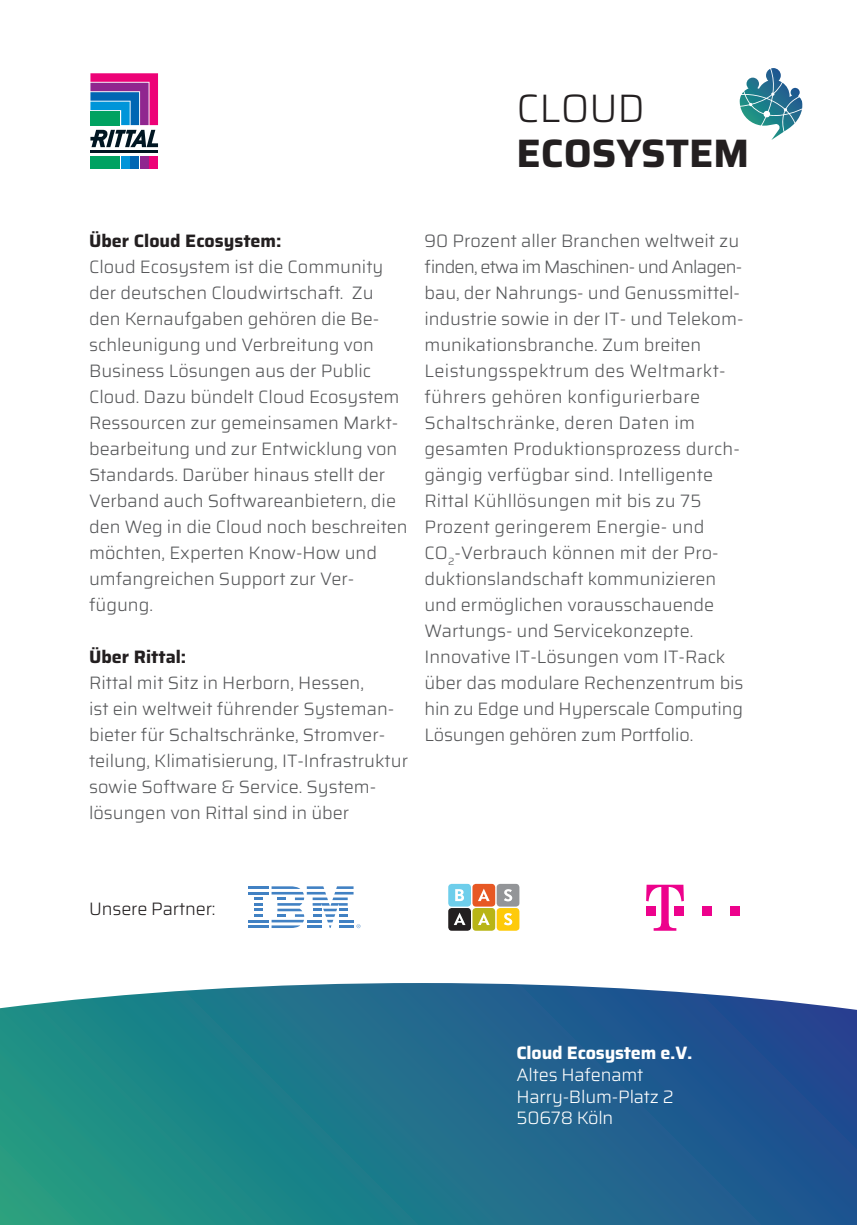
<style>
.page{position:relative;width:857px;height:1225px;background:#fff}
.page>*{position:absolute;margin:0;border:0;box-sizing:border-box;transform-origin:0 0}
.t1{font:700 39.8px "Saira";color:#231f20}
.t2{font:300 39.8px "Saira";color:#231f20}
.t3{font:300 18px/26px "Saira";color:#57585a}
.t4{font:300 18px/21.6px "Saira";letter-spacing:-.01em;color:#fff}
.t5{font:700 18px "Saira";color:#231f20}
.t6{font:700 18px "Saira";letter-spacing:-.01em;color:#fff}
.t7{font:300 18px "Saira";letter-spacing:-.01em;color:#231f20}
</style>
<div class="page">
<svg style="left:0;top:983px;width:856px;height:242px;background:#27748f"></svg>
<svg style="left:739px;top:68px;width:63px;height:57px"></svg>
<svg style="left:90px;top:147px;width:68px;height:22px"></svg>
<div style="left:90px;top:157px;width:30px;height:12px;background:#00a261"></div>
<div style="left:121px;top:157px;width:9px;height:12px;background:#0095d9"></div>
<div style="left:130px;top:157px;width:9px;height:12px;background:#0166b3"></div>
<div style="left:140px;top:157px;width:8px;height:12px;background:#90268f"></div>
<div style="left:149px;top:157px;width:9px;height:12px;background:#ed0277"></div>
<hr style="left:90px;top:150px;width:68px;height:3px;background:#011622">
<svg style="left:90px;top:73px;width:68px;height:74px;background:#7b6a9b"></svg>
<hr style="left:248px;top:886px;width:20px;height:3px;background:#4181c3">
<hr style="left:248px;top:892px;width:20px;height:2px;background:#4181c3">
<hr style="left:248px;top:920px;width:20px;height:2px;background:#4181c3">
<svg style="left:254px;top:897px;width:8px;height:20px"></svg>
<hr style="left:248px;top:925px;width:20px;height:3px;background:#4181c3">
<svg style="left:271px;top:886px;width:89px;height:42px"></svg>
<div style="left:448px;top:884px;width:22px;height:22px;background:#6eceeb;border-radius:3px"></div>
<svg style="left:455px;top:889px;width:9px;height:12px"></svg>
<div style="left:472px;top:884px;width:23px;height:22px;background:#e75824;border-radius:3px"></div>
<svg style="left:478px;top:888px;width:11px;height:13px"></svg>
<div style="left:496px;top:884px;width:23px;height:22px;background:#939598;border-radius:3px"></div>
<svg style="left:504px;top:889px;width:8px;height:12px"></svg>
<div style="left:496px;top:908px;width:23px;height:22px;background:#feca0a;border-radius:3px"></div>
<svg style="left:504px;top:913px;width:8px;height:12px"></svg>
<div style="left:472px;top:908px;width:23px;height:22px;background:#b8b516;border-radius:3px"></div>
<svg style="left:478px;top:912px;width:11px;height:13px"></svg>
<div style="left:448px;top:908px;width:22px;height:22px;background:#231f20;border-radius:3px"></div>
<svg style="left:453px;top:912px;width:12px;height:13px"></svg>
<div style="left:702px;top:906px;width:9px;height:9px;background:#ed028c"></div>
<div style="left:730px;top:906px;width:9px;height:9px;background:#ed028c"></div>
<svg style="left:646px;top:884px;width:37px;height:46px"></svg>
<h1 class="t2" style="left:516px;top:78px;width:130px">CLOUD</h1>
<h1 class="t1" style="left:516px;top:122px;width:234px">ECOSYSTEM</h1>
<p class="t5" style="left:89px;top:227px;width:194px">Über Cloud Ecosystem:</p>
<p class="t3" style="left:89px;top:254px;width:320px">Cloud Ecosystem ist die Community der deutschen Cloudwirtschaft. Zu den Kernaufgaben gehören die Be&shy;schleunigung und Verbreitung von Business Lösungen aus der Public Cloud. Dazu bündelt Cloud Ecosystem Ressourcen zur gemeinsamen Markt&shy;bearbeitung und zur Entwicklung von Standards. Darüber hinaus stellt der Verband auch Softwareanbietern, die den Weg in die Cloud noch beschreiten möchten, Experten Know-How und umfangreichen Support zur Ver&shy;fügung.</p>
<p class="t5" style="left:89px;top:643px;width:99px">Über Rittal:</p>
<p class="t3" style="left:89px;top:669px;width:320px">Rittal mit Sitz in Herborn, Hessen,<br>ist ein weltweit führender Systeman&shy;bieter für Schaltschränke, Stromver&shy;teilung, Klimatisierung, IT-Infrastruktur sowie Software &amp; Service. System&shy;lösungen von Rittal sind in über</p>
<p class="t3" style="left:424px;top:227px;width:320px">90 Prozent aller Branchen weltweit zu finden, etwa im Maschinen- und Anlagen&shy;bau, der Nahrungs- und Genussmittel&shy;industrie sowie in der IT- und Telekom&shy;munikationsbranche. Zum breiten Leistungsspektrum des Weltmarkt&shy;führers gehören konfigurierbare Schaltschränke, deren Daten im gesamten Produktionsprozess durch&shy;gängig verfügbar sind. Intelligente Rittal Kühllösungen mit bis zu 75<br>Prozent geringerem Energie- und CO<sub>2</sub>-Verbrauch können mit der Pro&shy;duktionslandschaft kommunizieren und ermöglichen vorausschauende Wartungs- und Servicekonzepte.<br>Innovative IT-Lösungen vom IT-Rack über das modulare Rechenzentrum bis hin zu Edge und Hyperscale Computing Lösungen gehören zum Portfolio.</p>
<p class="t7" style="left:89px;top:895px;width:128px">Unsere Partner:</p>
<p class="t6" style="left:516px;top:1039px;width:177px">Cloud Ecosystem e.V.</p>
<p class="t4" style="left:516px;top:1063px;width:159px">Altes Hafenamt<br>Harry-Blum-Platz 2<br>50678 Köln</p>
</div>
